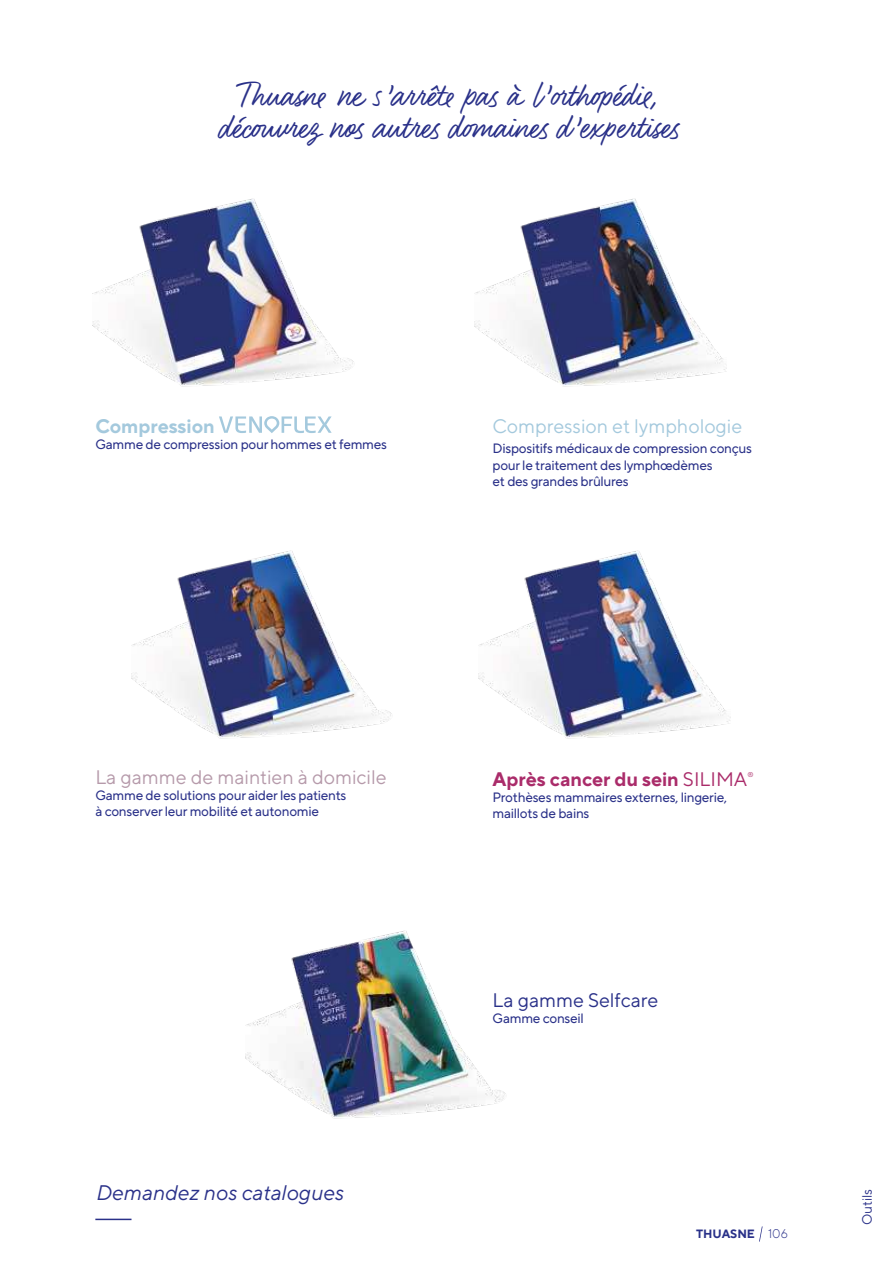
<style>
.page{position:relative;width:893px;height:1263px;background:#fff}
.page>*{position:absolute;margin:0;border:0;box-sizing:border-box;transform-origin:0 0}
.t1{font:38.1px/31.8px "Felt That";color:#2a3189;text-align:center}
.t2{font:italic 21px "TT Norms Pro";color:#2a3189}
.t3{font:19.5px "TT Norms Pro";color:#b69aaa}
.t4{font:19.5px "TT Norms Pro";color:#a4c9dd}
.t5{font:700 19.5px "TT Norms Pro";color:#aa2c6a}
.t6{font:19.5px "TT Norms Pro";color:#2a3189}
.t7{font:700 19.5px "TT Norms Pro";color:#a4c9dd}
.t8{font:13.5px/16.2px "TT Norms Pro";letter-spacing:-.02em;color:#2a3189}
.t9{font:13.5px "TT Norms Pro";color:#2a3189}
.t10{font:700 12px "TT Norms Pro";color:#293189}
.t11{font:7.05px "TT Norms Pro";color:#aa2c6a}
.s1{font-weight:400}
.s2{font-weight:300;font-size:12.6px;color:#2a3189}
</style>
<div class="page">
<svg style="left:759px;top:1226px;width:4px;height:15px"></svg>
<img style="left:93px;top:198px;width:261px;height:189px">
<img style="left:131px;top:550px;width:261px;height:189px">
<img style="left:245px;top:930px;width:261px;height:189px">
<img style="left:474px;top:198px;width:252px;height:189px">
<img style="left:478px;top:550px;width:252px;height:189px">
<svg style="left:219px;top:416px;width:113px;height:17px"></svg>
<hr style="left:95px;top:1218px;width:36px;height:2px;background:#2a3189">
<h1 class="t1" style="left:218px;top:79px;width:462px">Thuasne ne s’arrête pas à l’orthopédie, découvrez nos autres domaines d’expertises</h1>
<h3 class="t7" style="left:95px;top:412px;width:121px">Compression</h3>
<p class="t8" style="left:95px;top:435px;width:293px">Gamme de compression pour hommes et femmes</p>
<h3 class="t4" style="left:493px;top:412px;width:251px">Compression et lymphologie</h3>
<p class="t8" style="left:493px;top:440px;width:261px">Dispositifs médicaux de compression conçus pour le traitement des lymphœdèmes<br>et des grandes brûlures</p>
<h3 class="t3" style="left:95px;top:763px;width:293px">La gamme de maintien à domicile</h3>
<p class="t8" style="left:95px;top:786px;width:253px">Gamme de solutions pour aider les patients à conserver leur mobilité et autonomie</p>
<h2 class="t2" style="left:95px;top:1177px;width:249px">Demandez nos catalogues</h2>
<h3 class="t5" style="left:493px;top:764px;width:256px">Après cancer du sein <span class="s1">SILIMA</span></h3>
<p class="t11" style="left:747px;top:769px;width:8px">®</p>
<p class="t8" style="left:493px;top:788px;width:236px">Prothèses mammaires externes, lingerie, maillots de bains</p>
<h3 class="t6" style="left:493px;top:986px;width:167px">La gamme Selfcare</h3>
<p class="t8" style="left:493px;top:1009px;width:93px">Gamme conseil</p>
<p class="t10" style="left:696px;top:1225px;width:93px">THUASNE <span class="s2">106</span></p>
<p class="t9" style="left:857px;top:1225px;width:38px;rotate:-90deg">Outils</p>
</div>
